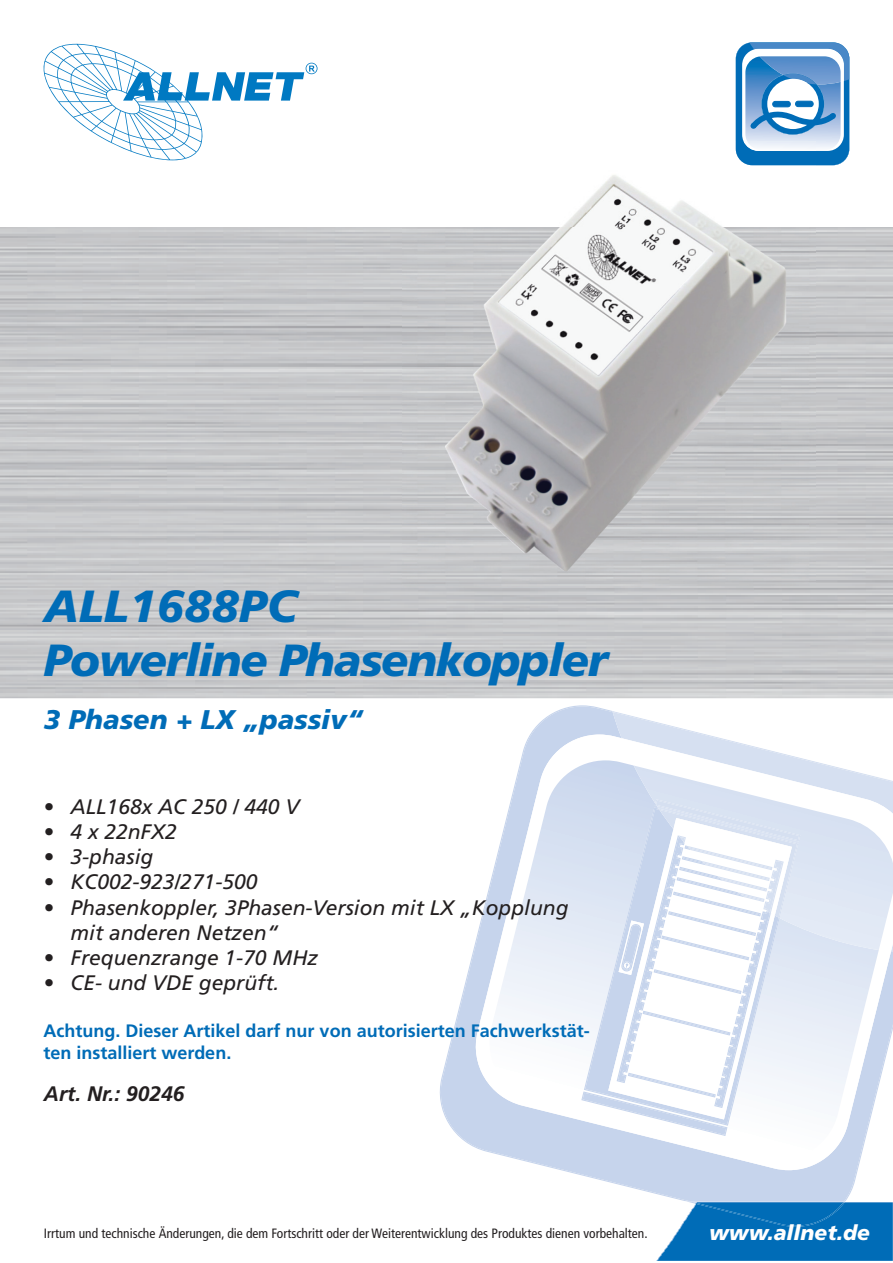
<style>
.page{position:relative;width:893px;height:1263px;background:#fff}
.page>*{position:absolute;margin:0;border:0;box-sizing:border-box;transform-origin:0 0}
.t1{font:italic 900 45px/54px "Frutiger";letter-spacing:-.03em;color:#006cb7}
.t2{font:italic 900 27px "Frutiger";color:#006cb7}
.t3{font:italic 21px/25.2px "Frutiger";color:#231f20}
.t4{font:italic 900 21px "Frutiger";color:#fff}
.t5{font:italic 700 21px "Frutiger";color:#231f20}
.t6{font:700 18px/21.6px "Frutiger";color:#006cb7}
.t7{font:condensed 13.5px "Frutiger";color:#231f20}
</style>
<div class="page">
<svg style="left:736px;top:42px;width:113px;height:123px"></svg>
<svg style="left:439px;top:705px;width:454px;height:496px"></svg>
<svg style="left:469px;top:734px;width:422px;height:436px"></svg>
<svg style="left:489px;top:760px;width:390px;height:400px"></svg>
<svg style="left:612px;top:710px;width:281px;height:72px"></svg>
<svg style="left:622px;top:738px;width:271px;height:214px"></svg>
<svg style="left:634px;top:765px;width:259px;height:185px"></svg>
<svg style="left:581px;top:799px;width:219px;height:337px"></svg>
<img style="left:656px;top:1201px;width:237px;height:60px">
<img style="left:686px;top:1201px;width:159px;height:26px">
<svg style="left:44px;top:44px;width:273px;height:116px"></svg>
<img style="left:403px;top:141px;width:413px;height:446px">
<img style="left:736px;top:141px;width:80px;height:24px">
<img style="left:743px;top:141px;width:73px;height:10px">
<img style="left:747px;top:141px;width:69px;height:9px">
<h1 class="t1" style="left:44px;top:579px;width:566px">ALL1688PC<br>Powerline Phasenkoppler</h1>
<p class="t2" style="left:44px;top:703px;width:321px">3 Phasen + LX „passiv“</p>
<p class="t3" style="left:44px;top:794px;width:257px">• ALL168x AC 250 / 440 V</p>
<p class="t3" style="left:44px;top:819px;width:135px">• 4 x 22nFX2</p>
<p class="t3" style="left:44px;top:844px;width:111px">• 3-phasig</p>
<p class="t3" style="left:44px;top:869px;width:215px">• KC002-923/271-500</p>
<p class="t3" style="left:71px;top:894px;width:499px;text-indent:-27px">• Phasenkoppler, 3Phasen-Version mit LX „Kopplung mit anderen Netzen“</p>
<p class="t3" style="left:44px;top:945px;width:276px">• Frequenzrange 1-70 MHz</p>
<p class="t3" style="left:44px;top:970px;width:237px">• CE- und VDE geprüft.</p>
<p class="t6" style="left:44px;top:1020px;width:548px">Achtung. Dieser Artikel darf nur von autorisierten Fachwerkstät&shy;ten installiert werden.</p>
<p class="t5" style="left:44px;top:1082px;width:142px">Art. Nr.: 90246</p>
<p class="t7" style="left:44px;top:1225px;width:605px">Irrtum und technische Änderungen, die dem Fortschritt oder der Weiterentwicklung des Produktes dienen vorbehalten.</p>
<p class="t4" style="left:709px;top:1220px;width:162px">www.allnet.de</p>
</div>
